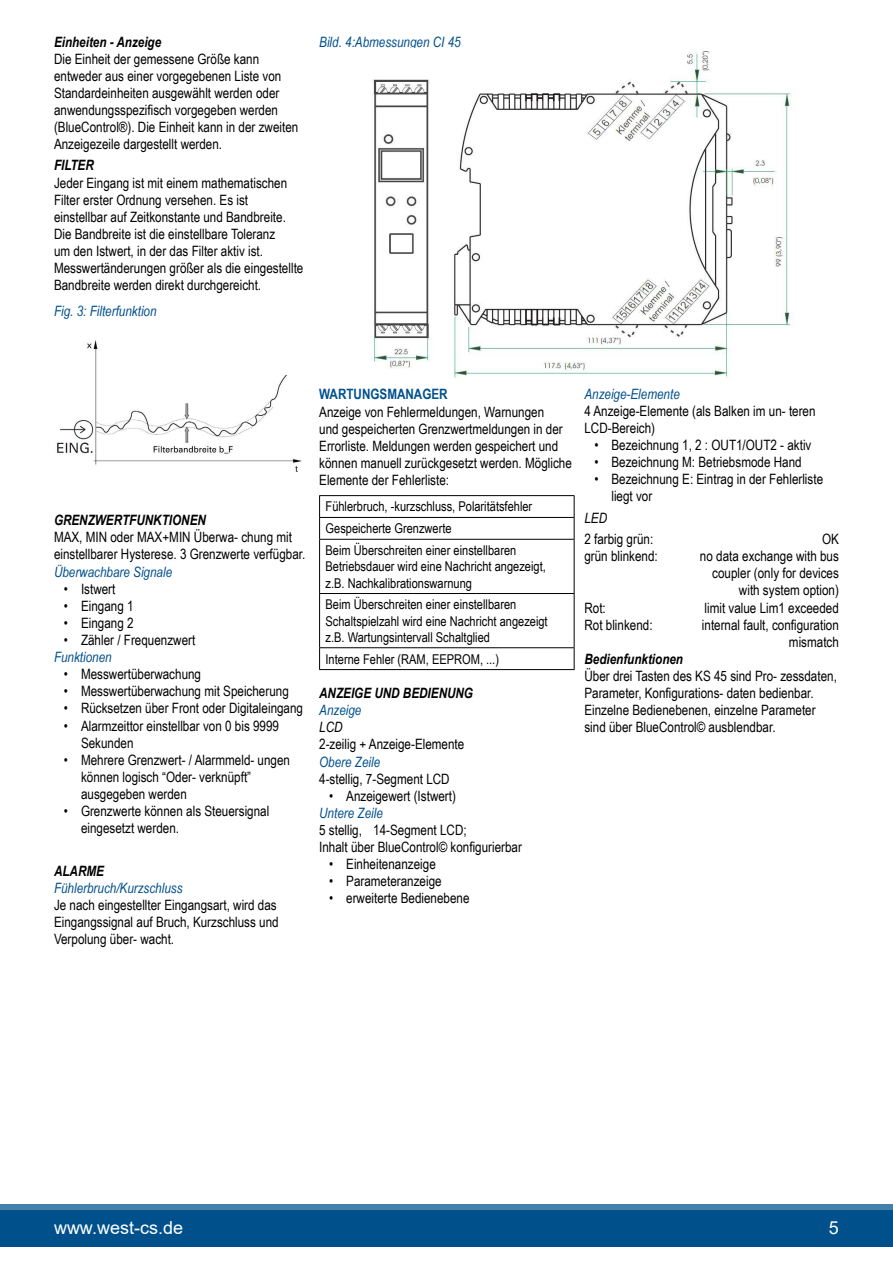
<style>
.page{position:relative;width:893px;height:1263px;background:#fff}
.page>*{position:absolute;margin:0;border:0;box-sizing:border-box;transform-origin:0 0}
.t1{font:18px "Arial";color:#fff}
.t2{font:14.25px/17.1px "Arial Narrow";color:#000}
.t3{font:italic 14.25px "Arial Narrow";color:#00508c}
.t4{font:italic 700 14.25px "Arial Narrow";color:#000}
.t5{font:700 14.25px "Arial Narrow";color:#00508c}
.t6{font:italic 14.25px "Arial Narrow";color:#000}
.t7{font:13.5px/16.2px "Arial Narrow";color:#000}
</style>
<div class="page">
<svg style="left:0;top:1204px;width:893px;height:7px;background:#3b79a6"></svg>
<div style="left:0;top:1211px;width:893px;height:36px;background:#00508c"></div>
<img style="left:56px;top:340px;width:246px;height:132px">
<img style="left:371px;top:51px;width:420px;height:327px">
<hr style="left:319px;top:495px;width:255px;height:1px;background:#000">
<hr style="left:319px;top:517px;width:255px;height:1px;background:#000">
<svg style="left:319px;top:496px;width:1px;height:43px"></svg>
<svg style="left:574px;top:496px;width:1px;height:43px"></svg>
<hr style="left:319px;top:539px;width:255px;height:1px;background:#000">
<hr style="left:319px;top:540px;width:1px;height:53px;background:#000">
<hr style="left:574px;top:540px;width:1px;height:53px;background:#000">
<hr style="left:319px;top:593px;width:255px;height:1px;background:#000">
<hr style="left:319px;top:594px;width:1px;height:53px;background:#000">
<hr style="left:574px;top:594px;width:1px;height:53px;background:#000">
<hr style="left:319px;top:647px;width:255px;height:1px;background:#000">
<svg style="left:319px;top:648px;width:1px;height:21px"></svg>
<svg style="left:574px;top:648px;width:1px;height:21px"></svg>
<hr style="left:319px;top:669px;width:255px;height:1px;background:#000">
<p class="t4" style="left:54px;top:31px;width:109px">Einheiten - Anzeige</p>
<p class="t2" style="left:54px;top:50px;width:246px">Die Einheit der gemessene Größe kann entweder aus einer vorgegebenen Liste von Standardeinheiten ausgewählt werden oder anwendungsspezifisch vorgegeben werden (BlueControl®). Die Einheit kann in der zweiten Anzeigezeile dargestellt werden.</p>
<p class="t4" style="left:54px;top:155px;width:41px">FILTER</p>
<p class="t2" style="left:54px;top:173px;width:251px">Jeder Eingang ist mit einem mathematischen Filter erster Ordnung versehen. Es ist einstellbar auf Zeitkonstante und Bandbreite.<br>Die Bandbreite ist die einstellbare Toleranz<br>um den Istwert, in der das Filter aktiv ist.<br>Messwertänderungen größer als die eingestellte Bandbreite werden direkt durchgereicht.</p>
<p class="t3" style="left:54px;top:301px;width:104px">Fig. 3: Filterfunktion</p>
<p class="t3" style="left:319px;top:32px;width:143px">Bild. 4:Abmessungen CI 45</p>
<p class="t4" style="left:54px;top:509px;width:153px">GRENZWERTFUNKTIONEN</p>
<p class="t2" style="left:54px;top:528px;width:253px">MAX, MIN oder MAX+MIN Überwa- chung mit einstellbarer Hysterese. 3 Grenzwerte verfügbar.</p>
<p class="t3" style="left:54px;top:562px;width:120px">Überwachbare Signale</p>
<p class="t2" style="left:64px;top:580px;width:53px">• Istwert</p>
<p class="t2" style="left:64px;top:597px;width:71px">• Eingang 1</p>
<p class="t2" style="left:64px;top:614px;width:71px">• Eingang 2</p>
<p class="t2" style="left:64px;top:631px;width:133px">• Zähler / Frequenzwert</p>
<p class="t3" style="left:54px;top:647px;width:59px">Funktionen</p>
<p class="t2" style="left:64px;top:665px;width:139px">• Messwertüberwachung</p>
<p class="t2" style="left:64px;top:682px;width:226px">• Messwertüberwachung mit Speicherung</p>
<p class="t2" style="left:64px;top:699px;width:241px">• Rücksetzen über Front oder Digitaleingang</p>
<p class="t2" style="left:81px;top:716px;width:200px;text-indent:-17px">• Alarmzeittor einstellbar von 0 bis 9999<br>Sekunden</p>
<p class="t2" style="left:81px;top:751px;width:211px;text-indent:-17px">• Mehrere Grenzwert- / Alarmmeld- ungen können logisch “Oder- verknüpft” ausgegeben werden</p>
<p class="t2" style="left:81px;top:802px;width:190px;text-indent:-17px">• Grenzwerte können als Steuersignal eingesetzt werden.</p>
<p class="t4" style="left:54px;top:860px;width:51px">ALARME</p>
<p class="t3" style="left:54px;top:878px;width:130px">Fühlerbruch/Kurzschluss</p>
<p class="t2" style="left:54px;top:896px;width:226px">Je nach eingestellter Eingangsart, wird das<br>Eingangssignal auf Bruch, Kurzschluss und<br>Verpolung über- wacht.</p>
<p class="t5" style="left:319px;top:384px;width:130px">WARTUNGSMANAGER</p>
<p class="t2" style="left:319px;top:402px;width:254px">Anzeige von Fehlermeldungen, Warnungen<br>und gespeicherten Grenzwertmeldungen in der Errorliste. Meldungen werden gespeichert und können manuell zurückgesetzt werden. Mögliche Elemente der Fehlerliste:</p>
<p class="t7" style="left:326px;top:495px;width:208px;line-height:21.9px">Fühlerbruch, -kurzschluss, Polaritätsfehler<br>Gespeicherte Grenzwerte<br>Beim Überschreiten einer einstellbaren</p>
<p class="t7" style="left:326px;top:558px;width:222px">Betriebsdauer wird eine Nachricht angezeigt, z.B. Nachkalibrationswarnung</p>
<p class="t7" style="left:326px;top:596px;width:224px">Beim Überschreiten einer einstellbaren<br>Schaltspielzahl wird eine Nachricht angezeigt z.B. Wartungsintervall Schaltglied</p>
<p class="t7" style="left:326px;top:650px;width:175px">Interne Fehler (RAM, EEPROM, ...)</p>
<p class="t4" style="left:319px;top:682px;width:155px">ANZEIGE UND BEDIENUNG</p>
<p class="t3" style="left:319px;top:700px;width:44px">Anzeige</p>
<p class="t6" style="left:319px;top:717px;width:25px">LCD</p>
<p class="t2" style="left:319px;top:735px;width:147px">2-zeilig + Anzeige-Elemente</p>
<p class="t3" style="left:319px;top:752px;width:63px">Obere Zeile</p>
<p class="t2" style="left:319px;top:769px;width:132px">4-stellig, 7-Segment LCD</p>
<p class="t2" style="left:329px;top:787px;width:128px">• Anzeigewert (Istwert)</p>
<p class="t3" style="left:319px;top:803px;width:65px">Untere Zeile</p>
<p class="t2" style="left:319px;top:821px;width:204px">5 stellig, 14-Segment LCD;<br>Inhalt über BlueControl© konfigurierbar</p>
<p class="t2" style="left:329px;top:855px;width:108px">• Einheitenanzeige</p>
<p class="t2" style="left:329px;top:872px;width:114px">• Parameteranzeige</p>
<p class="t2" style="left:329px;top:889px;width:142px">• erweiterte Bedienebene</p>
<p class="t3" style="left:584px;top:384px;width:97px">Anzeige-Elemente</p>
<p class="t2" style="left:584px;top:402px;width:233px">4 Anzeige-Elemente (als Balken im un- teren<br>LCD-Bereich)</p>
<p class="t2" style="left:594px;top:436px;width:219px">• Bezeichnung 1, 2 : OUT1/OUT2 - aktiv</p>
<p class="t2" style="left:594px;top:453px;width:209px">• Bezeichnung M: Betriebsmode Hand</p>
<p class="t2" style="left:611px;top:470px;width:213px;text-indent:-17px">• Bezeichnung E: Eintrag in der Fehlerliste liegt vor</p>
<p class="t6" style="left:584px;top:508px;width:24px">LED</p>
<p class="t2" style="left:584px;top:530px;width:70px">2 farbig grün:</p>
<p class="t2" style="left:822px;top:530px;width:18px">OK</p>
<p class="t2" style="left:584px;top:547px;width:75px">grün blinkend:</p>
<p class="t2" style="left:700px;top:547px;width:141px;text-align:right">no data exchange with bus coupler (only for devices with system option)</p>
<p class="t2" style="left:584px;top:598px;width:23px">Rot:</p>
<p class="t2" style="left:704px;top:598px;width:136px">limit value Lim1 exceeded</p>
<p class="t2" style="left:584px;top:615px;width:70px">Rot blinkend:</p>
<p class="t2" style="left:702px;top:615px;width:139px;text-align:right">internal fault, configuration mismatch</p>
<p class="t4" style="left:584px;top:648px;width:100px">Bedienfunktionen</p>
<p class="t2" style="left:584px;top:667px;width:254px">Über drei Tasten des KS 45 sind Pro- zessdaten, Parameter, Konfigurations- daten bedienbar.<br>Einzelne Bedienebenen, einzelne Parameter sind über BlueControl© ausblendbar.</p>
<p class="t1" style="left:54px;top:1215px;width:131px">www.west-cs.de</p>
<p class="t1" style="left:829px;top:1215px;width:12px">5</p>
</div>
